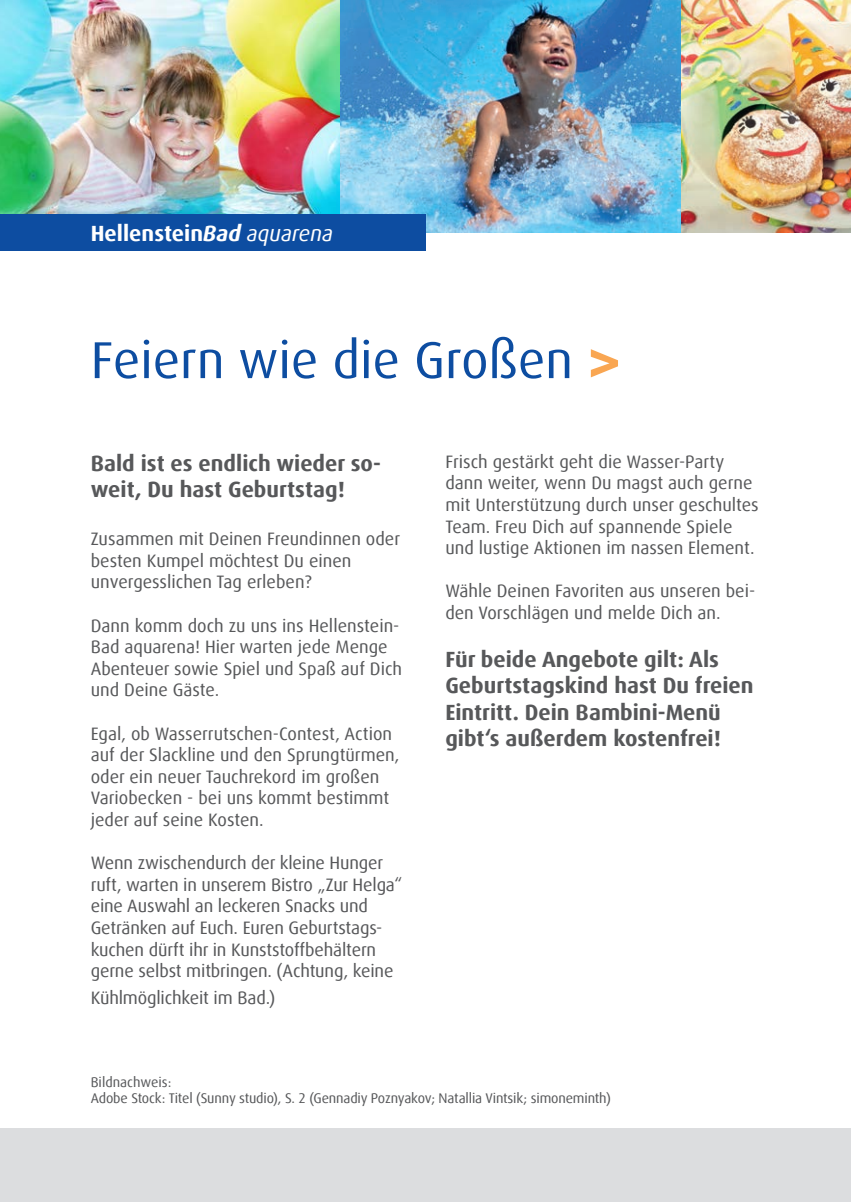
<style>
.page{position:relative;width:851px;height:1202px;background:#fff}
.page>*{position:absolute;margin:0;border:0;box-sizing:border-box;transform-origin:0 0}
.t1{font:52px "Dax Offc";color:#0d4da1}
.t2{font:700 22px/26.4px "Dax Offc";color:#57585a}
.t3{font:700 22px "Dax Offc";color:#fff}
.t4{font:18px/21.6px "Dax Offc";color:#57585a}
.t5{font:14px/16.8px "Dax Offc";letter-spacing:-.01em;color:#57585a}
.s1{font-style:italic}
.s2{font-weight:400;font-style:italic}
.s3{font-weight:700;font-size:64px;color:#f9a652}
</style>
<div class="page">
<img style="left:0;top:0;width:850px;height:232px">
<div style="left:0;top:214px;width:425px;height:36px;background:#0d4da1"></div>
<div style="left:0;top:1128px;width:850px;height:74px;background:#dcdddf"></div>
<p class="t3" style="left:91px;top:220px;width:244px">Hellenstein<span class="s1">Bad</span> <span class="s2">aquarena</span></p>
<h1 class="t1" style="left:91px;top:327px;width:532px">Feiern wie die Großen <span class="s3">&gt;</span></h1>
<p class="t2" style="left:91px;top:450px;width:292px">Bald ist es endlich wieder so&shy;weit, Du hast Geburtstag!</p>
<p class="t4" style="left:91px;top:528px;width:311px">Zusammen mit Deinen Freundinnen oder besten Kumpel möchtest Du einen unvergesslichen Tag erleben?</p>
<p class="t4" style="left:91px;top:615px;width:313px">Dann komm doch zu uns ins Hellenstein-<br>Bad aquarena! Hier warten jede Menge<br>Abenteuer sowie Spiel und Spaß auf Dich und Deine Gäste.</p>
<p class="t4" style="left:91px;top:723px;width:310px">Egal, ob Wasserrutschen-Contest, Action auf der Slackline und den Sprungtürmen, oder ein neuer Tauchrekord im großen Variobecken - bei uns kommt bestimmt jeder auf seine Kosten.</p>
<p class="t4" style="left:91px;top:852px;width:313px">Wenn zwischendurch der kleine Hunger ruft, warten in unserem Bistro „Zur Helga“ eine Auswahl an leckeren Snacks und Getränken auf Euch. Euren Geburtstags&shy;kuchen dürft ihr in Kunststoffbehältern gerne selbst mitbringen. (Achtung, keine</p>
<p class="t4" style="left:91px;top:987px;width:186px">Kühlmöglichkeit im Bad.)</p>
<p class="t4" style="left:445px;top:451px;width:315px">Frisch gestärkt geht die Wasser-Party dann weiter, wenn Du magst auch gerne mit Unterstützung durch unser geschultes Team. Freu Dich auf spannende Spiele und lustige Aktionen im nassen Element.</p>
<p class="t4" style="left:445px;top:580px;width:311px">Wähle Deinen Favoriten aus unseren bei&shy;den Vorschlägen und melde Dich an.</p>
<p class="t2" style="left:445px;top:646px;width:310px">Für beide Angebote gilt: Als<br>Geburtstagskind hast Du freien<br>Eintritt. Dein Bambini-Menü gibt‘s außerdem kostenfrei!</p>
<p class="t5" style="left:91px;top:1073px;width:521px">Bildnachweis:<br>Adobe Stock: Titel (Sunny studio), S. 2 (Gennadiy Poznyakov; Natallia Vintsik; simoneminth)</p>
</div>
